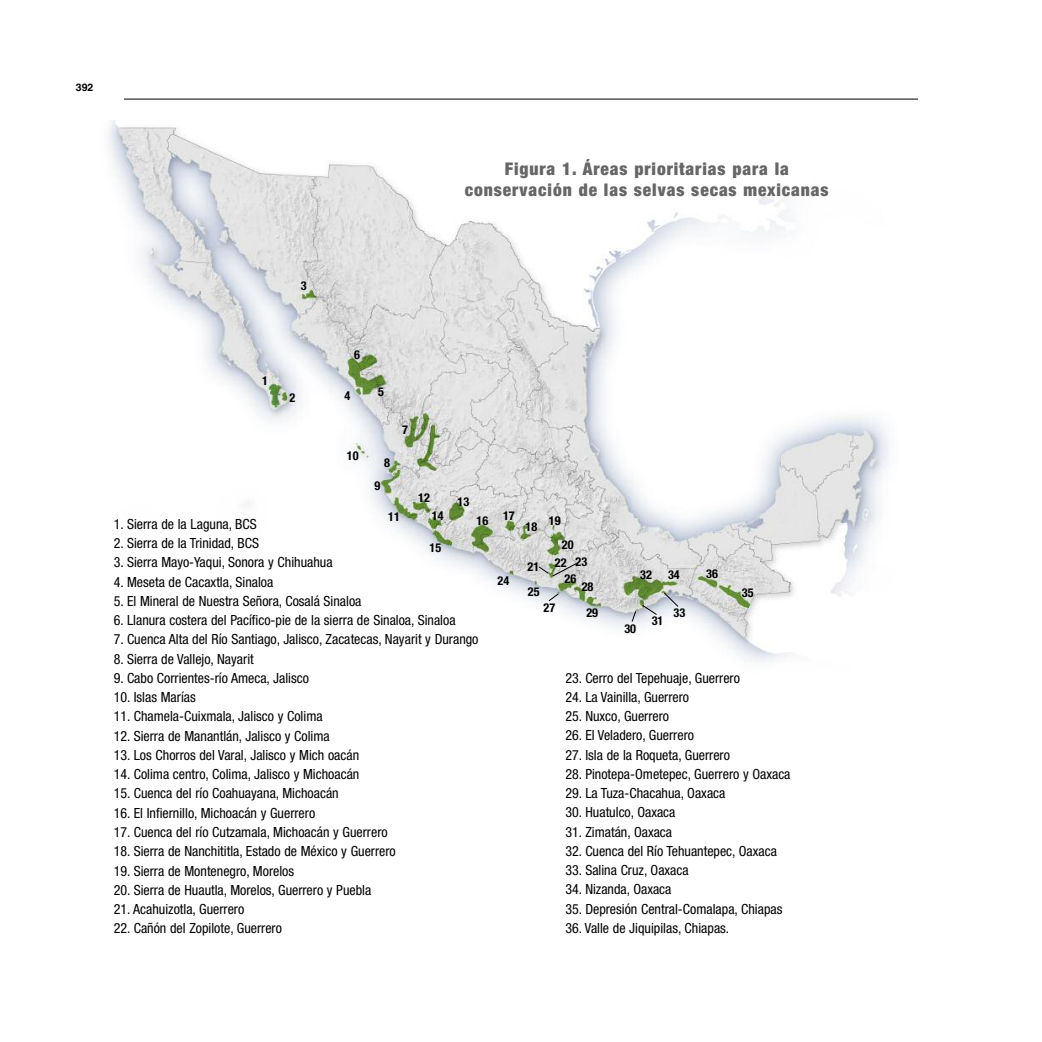
<style>
.page{position:relative;width:1042px;height:1042px;background:#fff}
.page>*{position:absolute;margin:0;border:0;box-sizing:border-box;transform-origin:0 0}
.t1{font:900 condensed 17.5px/21px "Helvetica Neue LT Std";letter-spacing:.05em;color:#666;text-align:center}
.t2{font:condensed 14px "Helvetica Neue LT Std";color:#000}
.t3{font:700 condensed 12.25px/26.8px "Helvetica Neue LT Std";color:#000;text-align:center}
.t4{font:700 10.5px "Helvetica LT Std";color:#000}
</style>
<div class="page">
<hr style="left:124px;top:99px;width:794px;height:1px;background:#000">
<img style="left:108px;top:121px;width:782px;height:541px">
<svg style="left:632px;top:611px;width:4px;height:11px"></svg>
<svg style="left:642px;top:605px;width:15px;height:10px"></svg>
<svg style="left:664px;top:592px;width:14px;height:15px"></svg>
<svg style="left:538px;top:563px;width:39px;height:13px"></svg>
<svg style="left:549px;top:593px;width:10px;height:8px"></svg>
<p class="t4" style="left:76px;top:83px;width:19px">392</p>
<p class="t1" style="left:465px;top:160px;width:365px">Figura 1. Áreas prioritarias para la conservación de las selvas secas mexicanas</p>
<p class="t3" style="left:301px;top:273px;width:7px">3</p>
<p class="t3" style="left:262px;top:369px;width:7px">1</p>
<p class="t3" style="left:290px;top:385px;width:7px">2</p>
<p class="t3" style="left:354px;top:342px;width:7px">6</p>
<p class="t3" style="left:344px;top:384px;width:7px">4</p>
<p class="t3" style="left:347px;top:443px;width:13px">10</p>
<p class="t3" style="left:378px;top:379px;width:7px">5</p>
<p class="t3" style="left:384px;top:450px;width:7px">8</p>
<p class="t3" style="left:374px;top:473px;width:7px">9</p>
<p class="t3" style="left:402px;top:417px;width:7px">7</p>
<p class="t3" style="left:418px;top:485px;width:13px">12</p>
<p class="t3" style="left:458px;top:489px;width:13px">13</p>
<p class="t3" style="left:432px;top:503px;width:13px">14</p>
<p class="t3" style="left:429px;top:536px;width:13px">15</p>
<p class="t3" style="left:388px;top:504px;width:13px">11</p>
<p class="t3" style="left:476px;top:508px;width:13px">16</p>
<p class="t2" style="left:114px;top:519px;width:144px">1. Sierra de la Laguna, BCS</p>
<p class="t2" style="left:114px;top:538px;width:147px">2. Sierra de la Trinidad, BCS</p>
<p class="t2" style="left:114px;top:557px;width:220px">3. Sierra Mayo-Yaqui, Sonora y Chihuahua</p>
<p class="t2" style="left:114px;top:577px;width:161px">4. Meseta de Cacaxtla, Sinaloa</p>
<p class="t2" style="left:114px;top:596px;width:249px">5. El Mineral de Nuestra Señora, Cosalá Sinaloa</p>
<p class="t2" style="left:114px;top:615px;width:343px">6. Llanura costera del Pacífico-pie de la sierra de Sinaloa, Sinaloa</p>
<p class="t2" style="left:114px;top:634px;width:366px">7. Cuenca Alta del Río Santiago, Jalisco, Zacatecas, Nayarit y Durango</p>
<p class="t2" style="left:114px;top:654px;width:142px">8. Sierra de Vallejo, Nayarit</p>
<p class="t2" style="left:114px;top:673px;width:197px">9. Cabo Corrientes-río Ameca, Jalisco</p>
<p class="t2" style="left:114px;top:692px;width:83px">10. Islas Marías</p>
<p class="t2" style="left:114px;top:711px;width:210px">11. Chamela-Cuixmala, Jalisco y Colima</p>
<p class="t2" style="left:114px;top:731px;width:217px">12. Sierra de Manantlán, Jalisco y Colima</p>
<p class="t2" style="left:114px;top:750px;width:247px">13. Los Chorros del Varal, Jalisco y Mich oacán</p>
<p class="t2" style="left:114px;top:769px;width:247px">14. Colima centro, Colima, Jalisco y Michoacán</p>
<p class="t2" style="left:114px;top:788px;width:226px">15. Cuenca del río Coahuayana, Michoacán</p>
<p class="t2" style="left:114px;top:808px;width:203px">16. El Infiernillo, Michoacán y Guerrero</p>
<p class="t2" style="left:114px;top:827px;width:275px">17. Cuenca del río Cutzamala, Michoacán y Guerrero</p>
<p class="t2" style="left:114px;top:846px;width:283px">18. Sierra de Nanchititla, Estado de México y Guerrero</p>
<p class="t2" style="left:114px;top:865px;width:182px">19. Sierra de Montenegro, Morelos</p>
<p class="t2" style="left:114px;top:885px;width:259px">20. Sierra de Huautla, Morelos, Guerrero y Puebla</p>
<p class="t2" style="left:114px;top:904px;width:132px">21. Acahuizotla, Guerrero</p>
<p class="t2" style="left:114px;top:923px;width:170px">22. Cañón del Zopilote, Guerrero</p>
<p class="t3" style="left:503px;top:503px;width:13px">17</p>
<p class="t3" style="left:497px;top:568px;width:13px">24</p>
<p class="t3" style="left:526px;top:514px;width:13px">18</p>
<p class="t3" style="left:549px;top:508px;width:13px">19</p>
<p class="t3" style="left:562px;top:532px;width:13px">20</p>
<p class="t3" style="left:527px;top:554px;width:13px">21</p>
<p class="t3" style="left:555px;top:550px;width:13px">22</p>
<p class="t3" style="left:575px;top:550px;width:13px">23</p>
<p class="t3" style="left:528px;top:580px;width:13px">25</p>
<p class="t3" style="left:543px;top:595px;width:13px">27</p>
<p class="t3" style="left:564px;top:566px;width:13px">26</p>
<p class="t3" style="left:582px;top:574px;width:18px">28<br>29</p>
<p class="t3" style="left:640px;top:562px;width:13px">32</p>
<p class="t3" style="left:668px;top:563px;width:13px">34</p>
<p class="t3" style="left:624px;top:616px;width:13px">30</p>
<p class="t3" style="left:652px;top:608px;width:13px">31</p>
<p class="t3" style="left:673px;top:600px;width:13px">33</p>
<p class="t3" style="left:706px;top:561px;width:13px">36</p>
<p class="t3" style="left:742px;top:580px;width:13px">35</p>
<p class="t2" style="left:565px;top:672px;width:176px">23. Cerro del Tepehuaje, Guerrero</p>
<p class="t2" style="left:565px;top:692px;width:125px">24. La Vainilla, Guerrero</p>
<p class="t2" style="left:565px;top:711px;width:105px">25. Nuxco, Guerrero</p>
<p class="t2" style="left:565px;top:730px;width:130px">26. El Veladero, Guerrero</p>
<p class="t2" style="left:565px;top:749px;width:166px">27. Isla de la Roqueta, Guerrero</p>
<p class="t2" style="left:565px;top:769px;width:227px">28. Pinotepa-Ometepec, Guerrero y Oaxaca</p>
<p class="t2" style="left:565px;top:788px;width:162px">29. La Tuza-Chacahua, Oaxaca</p>
<p class="t2" style="left:565px;top:807px;width:112px">30. Huatulco, Oaxaca</p>
<p class="t2" style="left:565px;top:826px;width:108px">31. Zimatán, Oaxaca</p>
<p class="t2" style="left:565px;top:846px;width:213px">32. Cuenca del Río Tehuantepec, Oaxaca</p>
<p class="t2" style="left:565px;top:865px;width:125px">33. Salina Cruz, Oaxaca</p>
<p class="t2" style="left:565px;top:884px;width:108px">34. Nizanda, Oaxaca</p>
<p class="t2" style="left:565px;top:903px;width:219px">35. Depresión Central-Comalapa, Chiapas</p>
<p class="t2" style="left:565px;top:923px;width:165px">36. Valle de Jiquipilas, Chiapas.</p>
</div>
